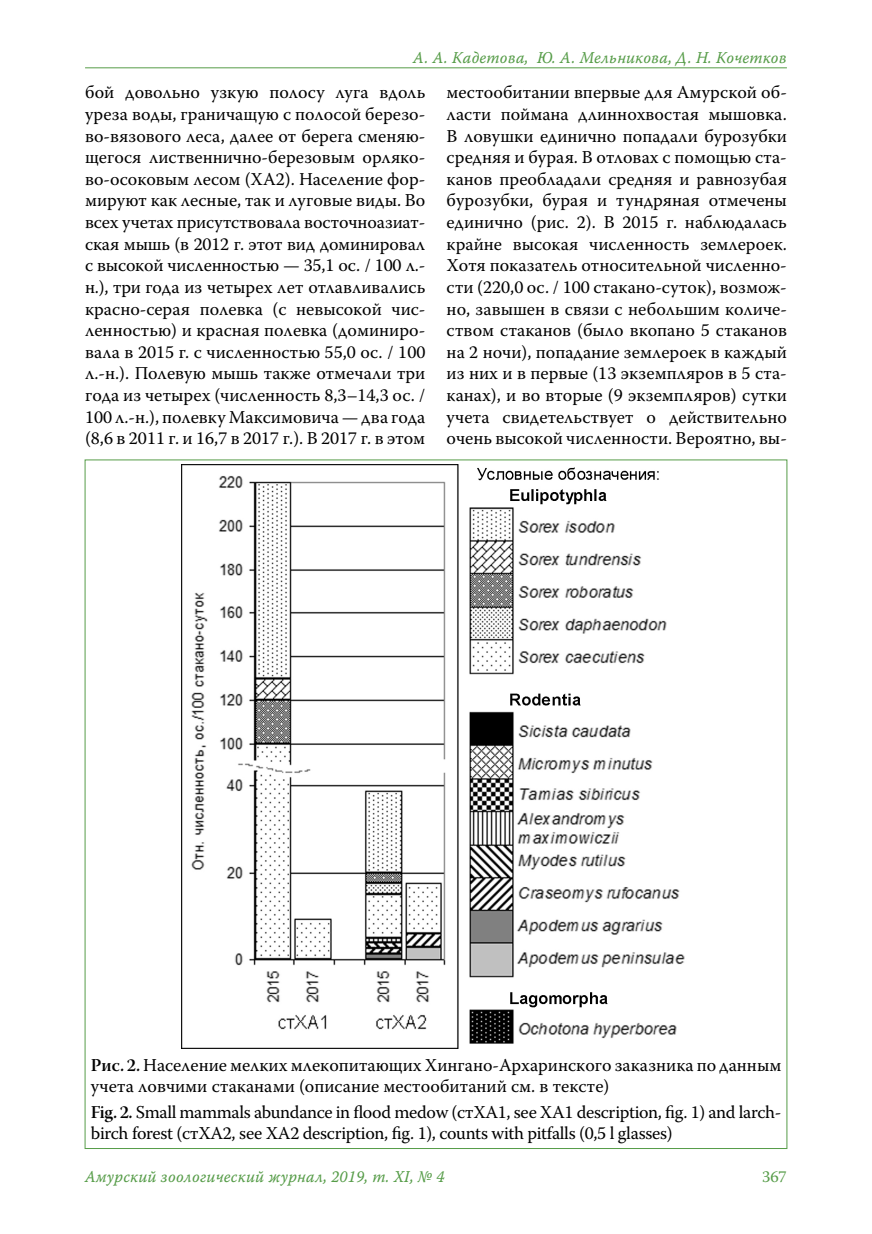
<style>
.page{position:relative;width:872px;height:1234px;background:#fff}
.page>*{position:absolute;margin:0;border:0;box-sizing:border-box;transform-origin:0 0}
.t1{font:18px/21.6px "Warnock Pro";color:#000;text-align:justify}
.t2{font:18px/21px "Warnock Pro";letter-spacing:-.02em;color:#000}
.t3{font:16.5px "Warnock Pro It Capt";letter-spacing:.01em;color:#569c48;scale:.95 1}
.t4{font:16.5px "Warnock Pro";color:#569c48}
.s1{font-family:"Warnock Pro Semibold Subh"}
</style>
<div class="page">
<img style="left:182px;top:464px;width:503px;height:584px">
<hr style="left:85px;top:67px;width:702px;height:1px;background:#569c48">
<p class="t3" style="left:413px;top:48px;width:395px">А. А. Кадетова, Ю. А. Мельникова, Д. Н. Кочетков</p>
<p class="t1" style="left:85px;top:81px;width:342px">бой довольно узкую полосу луга вдоль уреза воды, граничащую с полосой березо&shy;во-вязового леса, далее от берега сменяю&shy;щегося лиственнично-березовым орляко&shy;во-осоковым лесом (ХА2). Население фор&shy;мируют как лесные, так и луговые виды. Во всех учетах присутствовала восточноазиат&shy;ская мышь (в 2012 г. этот вид доминировал с высокой численностью — 35,1 ос. / 100 л.- н.), три года из четырех лет отлавливались красно-серая полевка (с невысокой чис&shy;ленностью) и красная полевка (доминиро&shy;вала в 2015 г. с численностью 55,0 ос. / 100 л.-н.). Полевую мышь также отмечали три года из четырех (численность 8,3–14,3 ос. / 100 л.-н.), полевку Максимовича — два года (8,6 в 2011 г. и 16,7 в 2017 г.). В 2017 г. в этом</p>
<p class="t1" style="left:446px;top:81px;width:342px">местообитании впервые для Амурской об&shy;ласти поймана длиннохвостая мышовка.<br>В ловушки единично попадали бурозубки средняя и бурая. В отловах с помощью ста&shy;канов преобладали средняя и равнозубая бурозубки, бурая и тундряная отмечены единично (рис. 2). В 2015 г. наблюдалась крайне высокая численность землероек.<br>Хотя показатель относительной численно&shy;сти (220,0 ос. / 100 стакано-суток), возмож&shy;но, завышен в связи с небольшим количе&shy;ством стаканов (было вкопано 5 стаканов на 2 ночи), попадание землероек в каждый из них и в первые (13 экземпляров в 5 ста&shy;канах), и во вторые (9 экземпляров) сутки учета свидетельствует о действительно очень высокой численности. Вероятно, вы-</p>
<p class="t1" style="left:91px;top:1054px;width:692px;line-height:21px"><span class="s1">Рис. 2.</span> Население мелких млекопитающих Хингано-Архаринского заказника по данным учета ловчими стаканами (описание местообитаний см. в тексте)</p>
<p class="t2" style="left:91px;top:1100px;width:692px"><span class="s1">Fig. 2.</span> Small mammals abundance in flood medow (стХА1, see ХА1 description, fig. 1) and larch&shy;birch forest (стХА2, see ХА2 description, fig. 1), counts with pitfalls (0,5 l glasses)</p>
<p class="t3" style="left:85px;top:1166px;width:380px">Амурский зоологический журнал, 2019, т. XI, № 4</p>
<p class="t4" style="left:762px;top:1166px;width:26px">367</p>
</div>
